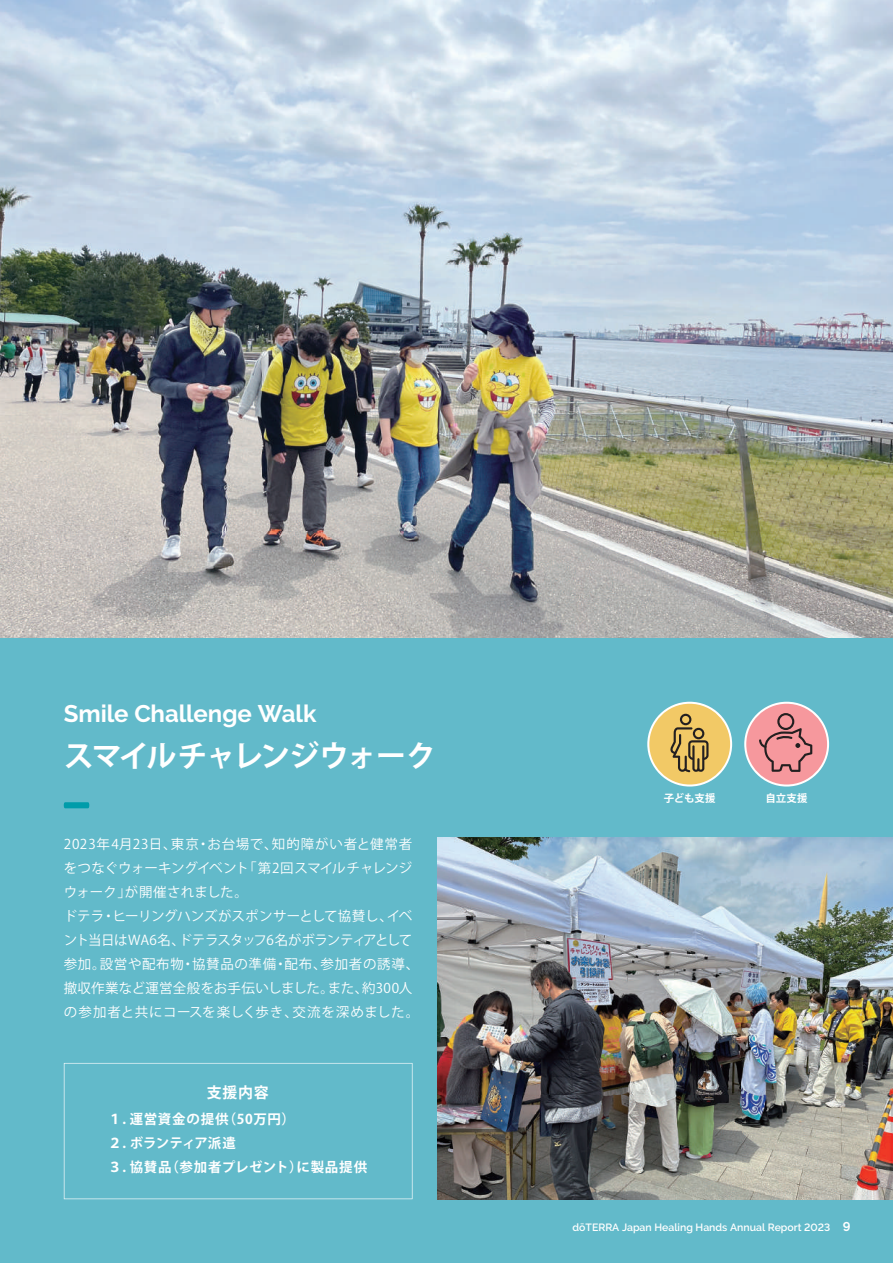
<style>
.page{position:relative;width:893px;height:1263px;background:#fff}
.page>*{position:absolute;margin:0;border:0;box-sizing:border-box;transform-origin:0 0}
.t1{font:700 30px "Koz Go Pro";letter-spacing:-.04em;color:#fff}
.t2{font:700 24px "Raleway";letter-spacing:-.005em;color:#fff}
.t3{font:700 15px "Koz Go Pr 6 N";color:#fff}
.t4{font:13.5px/24px "Koz Go Pr 6 N";letter-spacing:.015em;color:#fff}
.t5{font:700 13.5px/24px "Koz Go Pr 6 N";letter-spacing:.045em;color:#fff}
.t6{font:600 10.5px "Raleway";color:#fff}
.t7{font:700 10.5px "Koz Go Pro";letter-spacing:-.015em;color:#fff}
.s1{font-weight:700;font-size:12.75px}
</style>
<div class="page">
<div style="left:0;top:638px;width:893px;height:625px;background:#62baca"></div>
<img style="left:0;top:0;width:893px;height:638px">
<img style="left:0;top:340px;width:1px;height:298px">
<img style="left:438px;top:837px;width:455px;height:362px">
<svg style="left:64px;top:802px;width:25px;height:6px"></svg>
<svg style="left:64px;top:1063px;width:348px;height:136px"></svg>
<svg style="left:647px;top:702px;width:85px;height:84px"></svg>
<svg style="left:744px;top:702px;width:85px;height:84px"></svg>
<h2 class="t2" style="left:64px;top:700px;width:254px">Smile Challenge Walk</h2>
<h1 class="t1" style="left:64px;top:736px;width:374px">スマイルチャレンジウォーク</h1>
<p class="t4" style="left:64px;top:832px;width:357px">2023年4月23日、東京・お台場で、知的障がい者と健常者をつなぐウォーキングイベント「第2回スマイルチャレンジウォーク」が開催されました。<br>ドテラ・ヒーリングハンズがスポンサーとして協賛し、イベント当日はWA6名、ドテラスタッフ6名がボランティアとして参加。設営や配布物・協賛品の準備・配布、参加者の誘導、撤収作業など運営全般をお手伝いしました。また、約300人の参加者と共にコースを楽しく歩き、交流を深めました。</p>
<p class="t3" style="left:207px;top:1084px;width:64px">支援内容</p>
<p class="t5" style="left:108px;top:1107px;width:261px">１．運営資金の提供（50万円）<br>２．ボランティア派遣<br>３．協賛品（参加者プレゼント）に製品提供</p>
<p class="t7" style="left:664px;top:792px;width:53px">子ども支援</p>
<p class="t7" style="left:765px;top:792px;width:44px">自立支援</p>
<p class="t6" style="left:573px;top:1221px;width:279px">dōTERRA Japan Healing Hands Annual Report 2023 <span class="s1">9</span></p>
</div>
